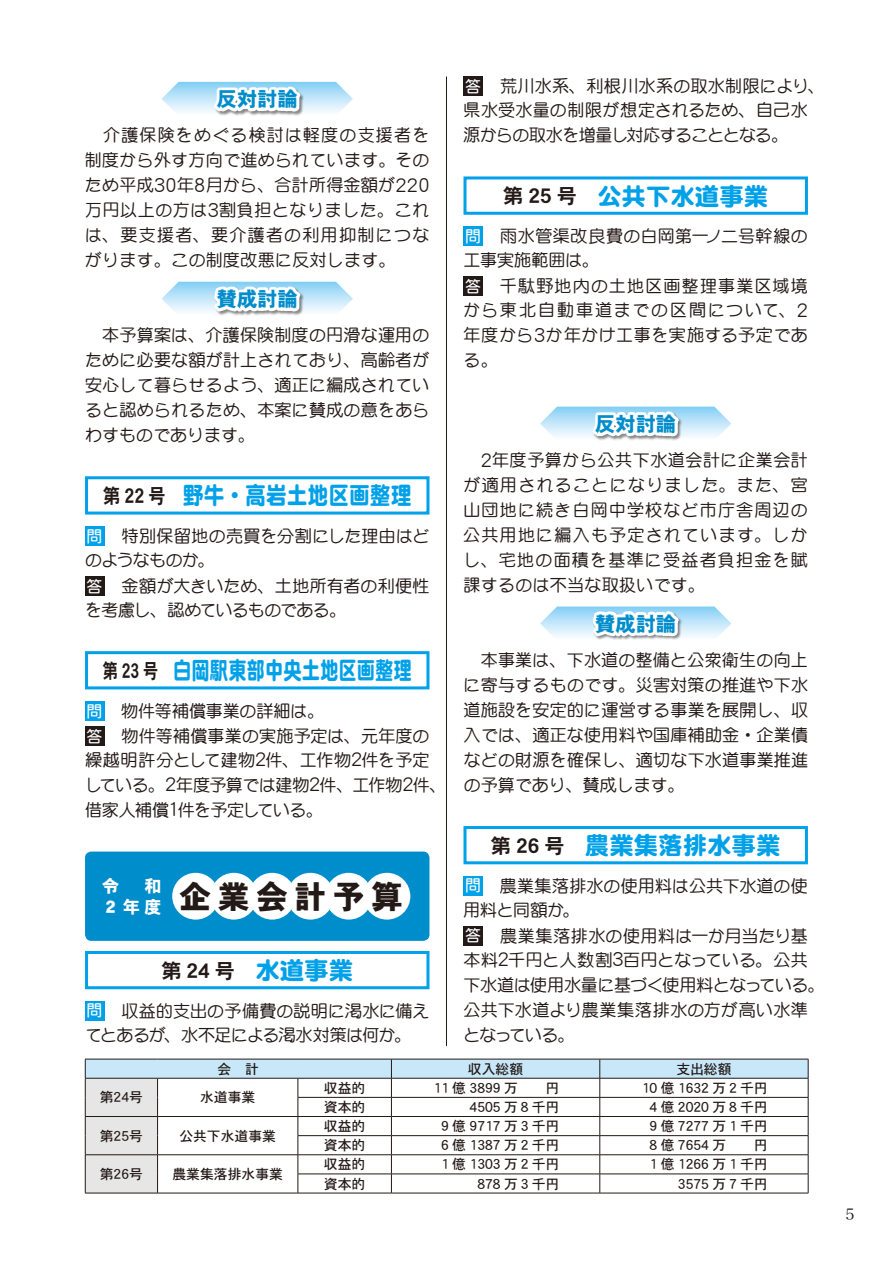
<style>
.page{position:relative;width:893px;height:1263px;background:#fff}
.page>*{position:absolute;margin:0;border:0;box-sizing:border-box;transform-origin:0 0}
.t1{font:31.95px "DFPHS Gothic CID W9";letter-spacing:.2em;color:#231916}
.t2{font:600 24.45px "DFP Maru Gothic CID";color:#00a1e9}
.t3{font:600 24.45px "DFP Maru Gothic CID";color:#00a1e9;scale:.75 1}
.t4{font:600 24.45px "DFP Maru Gothic CID";color:#00a1e9;scale:.85 1}
.t5{font:20.25px "DFPHS Gothic CID W9";color:#008dcb}
.t6{font:20.25px "DFPHS Gothic CID W7";color:#231916}
.t7{font:500 16.95px/25px "DFP Maru Gothic CID";letter-spacing:.015em;color:#231916}
.t8{font:500 16.95px/24.8px "DFP Maru Gothic CID";letter-spacing:-.005em;color:#231916}
.t9{font:500 16.95px/23.9px "DFP Maru Gothic CID";letter-spacing:-.02em;color:#231916}
.t10{font:16.95px "DFPHS Gothic CID W9";color:#fff}
.t11{font:15.45px "Hira Min Pro W3";color:#231916}
.t12{font:13.8px "DFPHS Gothic CID W5";color:#231916}
.s1{font-size:18.75px}
.s2{font-family:"DFPHS Gothic CID W7";font-weight:400;font-size:20.25px;color:#231916}
.s3{font-family:"DFPHS Maru Gothic CID W4";font-weight:400;font-size:15.9px;color:#fff}
.s4{font-family:"DFP Maru Gothic CID";font-weight:600;font-size:24.45px;color:#00a1e9}
</style>
<div class="page">
<div style="left:463px;top:77px;width:20px;height:19px;background:#231916"></div>
<div style="left:463px;top:176px;width:345px;height:39px;border:3px solid #00a1e9"></div>
<div style="left:463px;top:226px;width:20px;height:20px;background:#00a1e9"></div>
<div style="left:463px;top:276px;width:20px;height:20px;background:#231916"></div>
<svg style="left:540px;top:406px;width:191px;height:35px"></svg>
<svg style="left:540px;top:606px;width:191px;height:34px"></svg>
<div style="left:463px;top:826px;width:345px;height:38px;border:3px solid #00a1e9"></div>
<div style="left:463px;top:876px;width:20px;height:19px;background:#00a1e9"></div>
<div style="left:463px;top:926px;width:20px;height:19px;background:#231916"></div>
<svg style="left:162px;top:81px;width:191px;height:35px"></svg>
<svg style="left:162px;top:281px;width:191px;height:35px"></svg>
<div style="left:85px;top:476px;width:344px;height:38px;border:3px solid #00a1e9"></div>
<div style="left:85px;top:526px;width:19px;height:19px;background:#00a1e9"></div>
<div style="left:85px;top:576px;width:19px;height:19px;background:#231916"></div>
<div style="left:85px;top:651px;width:344px;height:38px;border:3px solid #00a1e9"></div>
<div style="left:85px;top:701px;width:19px;height:19px;background:#00a1e9"></div>
<div style="left:85px;top:726px;width:19px;height:19px;background:#231916"></div>
<div style="left:85px;top:851px;width:344px;height:90px;background:#008dcb;border-radius:6px"></div>
<div style="left:172px;top:873px;width:47px;height:46px;background:#fff;border-radius:50%"></div>
<div style="left:249px;top:873px;width:47px;height:46px;background:#fff;border-radius:50%"></div>
<div style="left:325px;top:873px;width:47px;height:46px;background:#fff;border-radius:50%"></div>
<div style="left:210px;top:873px;width:47px;height:46px;background:#fff;border-radius:50%"></div>
<div style="left:287px;top:873px;width:47px;height:46px;background:#fff;border-radius:50%"></div>
<div style="left:364px;top:873px;width:46px;height:46px;background:#fff;border-radius:50%"></div>
<div style="left:85px;top:951px;width:344px;height:38px;border:3px solid #00a1e9"></div>
<div style="left:85px;top:1001px;width:19px;height:19px;background:#00a1e9"></div>
<hr style="left:446px;top:77px;width:1px;height:969px;background:#231916">
<hr style="left:85px;top:1193px;width:73px;height:1px;background:#231916">
<hr style="left:158px;top:1193px;width:140px;height:1px;background:#231916">
<hr style="left:298px;top:1193px;width:93px;height:1px;background:#231916">
<hr style="left:391px;top:1193px;width:209px;height:1px;background:#231916">
<hr style="left:600px;top:1193px;width:208px;height:1px;background:#231916">
<svg style="left:85px;top:1059px;width:724px;height:134px"></svg>
<p class="t5" style="left:217px;top:88px;width:82px">反対討論</p>
<p class="t7" style="left:85px;top:122px;width:346px;text-align:justify;text-indent:18px">介護保険をめぐる検討は軽度の支援者を制度から外す方向で進められています。そのため平成<span class="s1">30</span>年<span class="s1">8</span>月から､合計所得金額が<span class="s1">220</span>万円以上の方は<span class="s1">3</span>割負担となりました。これは、要支援者、要介護者の利用抑制につながります。この制度改悪に反対します。</p>
<p class="t5" style="left:217px;top:288px;width:82px">賛成討論</p>
<p class="t7" style="left:85px;top:322px;width:346px;text-align:justify;text-indent:17px">本予算案は、介護保険制度の円滑な運用のために必要な額が計上されており、高齢者が安心して暮らせるよう、適正に編成されていると認められるため、本案に賛成の意をあらわすものであります。</p>
<h2 class="t4" style="left:103px;top:482px;width:364px"><span class="s2">第 22 号　</span>野牛・高岩土地区画整理</h2>
<p class="t7" style="left:85px;top:524px;width:346px;line-height:23.9px"><span class="s3">問</span> 特別保留地の売買を分割にした理由はどのようなものか。</p>
<p class="t9" style="left:85px;top:574px;width:346px"><span class="s3">答</span> 金額が大きいため、土地所有者の利便性を考慮し、認めているものである。</p>
<h2 class="t3" style="left:103px;top:657px;width:413px"><span class="s2">第 23 号　</span>白岡駅東部中央土地区画整理</h2>
<p class="t8" style="left:85px;top:698px;width:363px"><span class="s3">問</span> 物件等補償事業の詳細は。<br><span class="s3">答</span> 物件等補償事業の実施予定は、元年度の繰越明許分として建物<span class="s1">2</span>件、工作物<span class="s1">2</span>件を予定している。<span class="s1">2</span>年度予算では建物<span class="s1">2</span>件、工作物<span class="s1">2</span>件、借家人補償<span class="s1">1</span>件を予定している。</p>
<p class="t7" style="left:463px;top:74px;width:363px;line-height:24.5px"><span class="s3">答</span> 荒川水系、利根川水系の取水制限により、県水受水量の制限が想定されるため、自己水源からの取水を増量し対応することとなる。</p>
<h2 class="t2" style="left:503px;top:182px;width:267px"><span class="s2">第 25 号　</span>公共下水道事業</h2>
<p class="t7" style="left:463px;top:224px;width:346px;line-height:23.9px"><span class="s3">問</span> 雨水管渠改良費の白岡第一ノ二号幹線の工事実施範囲は。</p>
<p class="t7" style="left:463px;top:274px;width:346px;line-height:24.6px;text-align:justify"><span class="s3">答</span> 千駄野地内の土地区画整理事業区域境から東北自動車道までの区間について、<span class="s1">2</span>年度から<span class="s1">3</span>か年かけ工事を実施する予定である。</p>
<p class="t5" style="left:595px;top:413px;width:82px">反対討論</p>
<p class="t7" style="left:463px;top:447px;width:346px;text-align:justify;text-indent:17px"><span class="s1">2</span>年度予算から公共下水道会計に企業会計が適用されることになりました。また、宮山団地に続き白岡中学校など市庁舎周辺の公共用地に編入も予定されています。しかし、宅地の面積を基準に受益者負担金を賦課するのは不当な取扱いです。</p>
<p class="t5" style="left:595px;top:613px;width:82px">賛成討論</p>
<p class="t7" style="left:463px;top:647px;width:346px;text-align:justify;text-indent:17px">本事業は、下水道の整備と公衆衛生の向上に寄与するものです。災害対策の推進や下水道施設を安定的に運営する事業を展開し、収入では、適正な使用料や国庫補助金・企業債などの財源を確保し、適切な下水道事業推進の予算であり、賛成します。</p>
<h2 class="t2" style="left:491px;top:832px;width:291px"><span class="s2">第 26 号　</span>農業集落排水事業</h2>
<p class="t7" style="left:463px;top:873px;width:346px;line-height:23.9px"><span class="s3">問</span> 農業集落排水の使用料は公共下水道の使用料と同額か。</p>
<p class="t7" style="left:463px;top:923px;width:363px"><span class="s3">答</span> 農業集落排水の使用料は一か月当たり基本料<span class="s1">2</span>千円と人数割<span class="s1">3</span>百円となっている。公共下水道は使用水量に基づく使用料となっている。公共下水道より農業集落排水の方が高い水準となっている。</p>
<p class="t10" style="left:102px;top:877px;width:19px">令</p>
<p class="t10" style="left:145px;top:877px;width:19px">和</p>
<h1 class="t1" style="left:102px;top:879px;width:302px"><sub>２年度</sub> 企業会計予算</h1>
<p class="t6" style="left:161px;top:959px;width:193px">第 24 号　<span class="s4">水道事業</span></p>
<p class="t8" style="left:85px;top:998px;width:346px;line-height:23.9px"><span class="s3">問</span> 収益的支出の予備費の説明に渇水に備えてとあるが、水不足による渇水対策は何か。</p>
<p class="t12" style="left:218px;top:1061px;width:43px">会　計</p>
<p class="t12" style="left:468px;top:1061px;width:57px">収入総額</p>
<p class="t12" style="left:676px;top:1061px;width:57px">支出総額</p>
<p class="t12" style="left:100px;top:1090px;width:45px">第24号</p>
<p class="t12" style="left:200px;top:1090px;width:57px">水道事業</p>
<p class="t12" style="left:324px;top:1080px;width:43px">収益的</p>
<p class="t12" style="left:433px;top:1080px;width:128px">11 億 3899 万　　円</p>
<p class="t12" style="left:642px;top:1080px;width:128px">10 億 1632 万２千円</p>
<p class="t12" style="left:324px;top:1099px;width:43px">資本的</p>
<p class="t12" style="left:470px;top:1099px;width:91px">4505 万８千円</p>
<p class="t12" style="left:649px;top:1099px;width:120px">4 億 2020 万８千円</p>
<p class="t12" style="left:100px;top:1128px;width:45px">第25号</p>
<p class="t12" style="left:179px;top:1128px;width:98px">公共下水道事業</p>
<p class="t12" style="left:100px;top:1166px;width:45px">第26号</p>
<p class="t12" style="left:172px;top:1166px;width:112px">農業集落排水事業</p>
<p class="t12" style="left:324px;top:1119px;width:43px">収益的</p>
<p class="t12" style="left:441px;top:1119px;width:120px">9 億 9717 万３千円</p>
<p class="t12" style="left:649px;top:1119px;width:120px">9 億 7277 万１千円</p>
<p class="t12" style="left:324px;top:1138px;width:43px">資本的</p>
<p class="t12" style="left:441px;top:1138px;width:120px">6 億 1387 万２千円</p>
<p class="t12" style="left:649px;top:1138px;width:120px">8 億 7654 万　　円</p>
<p class="t12" style="left:324px;top:1157px;width:43px">収益的</p>
<p class="t12" style="left:441px;top:1157px;width:120px">1 億 1303 万２千円</p>
<p class="t12" style="left:649px;top:1157px;width:120px">1 億 1266 万１千円</p>
<p class="t12" style="left:324px;top:1176px;width:43px">資本的</p>
<p class="t12" style="left:477px;top:1176px;width:84px">878 万３千円</p>
<p class="t12" style="left:678px;top:1176px;width:91px">3575 万７千円</p>
<p class="t11" style="left:846px;top:1201px;width:11px">5</p>
</div>
